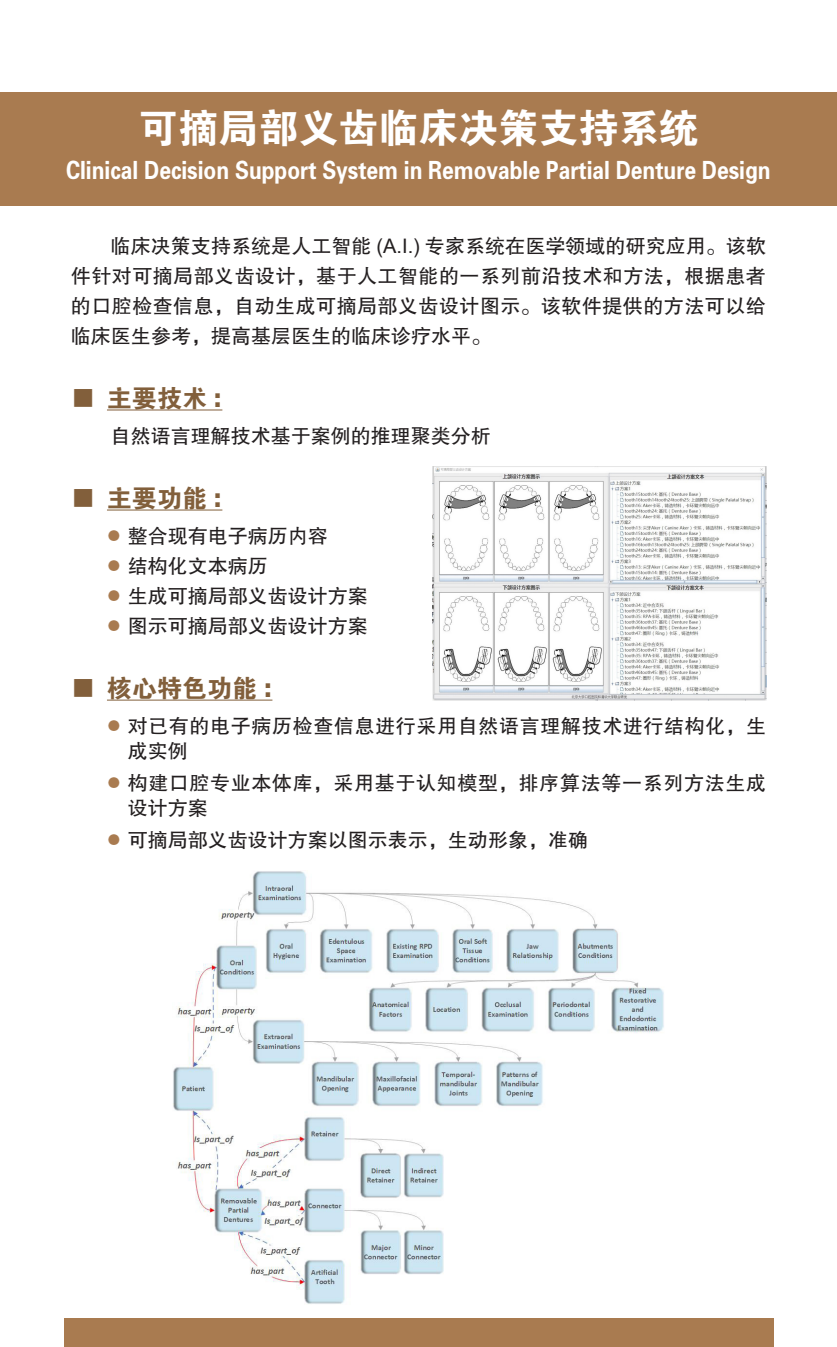
<style>
.page{position:relative;width:837px;height:1347px;background:#fff}
.page>*{position:absolute;margin:0;border:0;box-sizing:border-box;transform-origin:0 0}
.t1{font:40px "FZDHTJW GB1 0";color:#fff}
.t2{font:25px "FZDHTJW GB1 0";color:#fff;scale:.84 1}
.t3{font:25px "FZDHTJW GB1 0";color:#825f3b}
.t4{font:20px/30px "FZHTJW GB1 0";color:#231f20;text-align:justify}
.t5{font:20px/25px "FZHTJW GB1 0";letter-spacing:.03em;color:#231f20}
.s1{font-family:"Arial"}
.s2{font-family:"Sim Sun"}
.s3{font-family:"Tahoma";font-weight:700}
.s4{font-size:15px;color:#a97b50}
</style>
<div class="page">
<div style="left:64px;top:1318px;width:708px;height:28px;background:#a97b50"></div>
<div style="left:0;top:92px;width:836px;height:114px;background:#a97b50"></div>
<hr style="left:107px;top:409px;width:115px;height:1px;background:#825f3b">
<hr style="left:107px;top:509px;width:115px;height:1px;background:#825f3b">
<hr style="left:107px;top:699px;width:165px;height:1px;background:#825f3b">
<img style="left:432px;top:466px;width:333px;height:234px">
<img style="left:173px;top:871px;width:491px;height:433px">
<h1 class="t1" style="left:138px;top:106px;width:561px">可摘局部义齿临床决策支持系统</h1>
<p class="t2" style="left:66px;top:157px;width:839px">Clinical Decision Support System in Removable Partial Denture Design</p>
<p class="t4" style="left:71px;top:231px;width:696px;text-indent:40px">临床决策支持系统是人工智能 <span class="s1">(A.I.)</span> 专家系统在医学领域的研究应用。该软件针对可摘局部义齿设计，基于人工智能的一系列前沿技术和方法，根据患者的口腔检查信息，自动生成可摘局部义齿设计图示。该软件提供的方法可以给临床医生参考，提高基层医生的临床诊疗水平。</p>
<p class="t3" style="left:71px;top:385px;width:153px"><span class="s2">■</span> 主要技术 <span class="s3">:</span></p>
<p class="t4" style="left:111px;top:421px;width:382px">自然语言理解技术基于案例的推理聚类分析</p>
<p class="t3" style="left:71px;top:485px;width:153px"><span class="s2">■</span> 主要功能 <span class="s3">:</span></p>
<p class="t4" style="left:106px;top:521px;width:223px"><span class="s4">●</span> 整合现有电子病历内容</p>
<p class="t4" style="left:106px;top:551px;width:163px"><span class="s4">●</span> 结构化文本病历</p>
<p class="t4" style="left:106px;top:581px;width:263px"><span class="s4">●</span> 生成可摘局部义齿设计方案</p>
<p class="t4" style="left:106px;top:611px;width:263px"><span class="s4">●</span> 图示可摘局部义齿设计方案</p>
<p class="t3" style="left:71px;top:675px;width:203px"><span class="s2">■</span> 核心特色功能 <span class="s3">:</span></p>
<p class="t5" style="left:128px;top:713px;width:639px;text-indent:-21px"><span class="s4">●</span> 对已有的电子病历检查信息进行采用自然语言理解技术进行结构化，生成实例</p>
<p class="t5" style="left:128px;top:771px;width:639px;text-indent:-21px"><span class="s4">●</span> 构建口腔专业本体库，采用基于认知模型，排序算法等一系列方法生成设计方案</p>
<p class="t4" style="left:106px;top:825px;width:483px"><span class="s4">●</span> 可摘局部义齿设计方案以图示表示，生动形象，准确</p>
</div>
